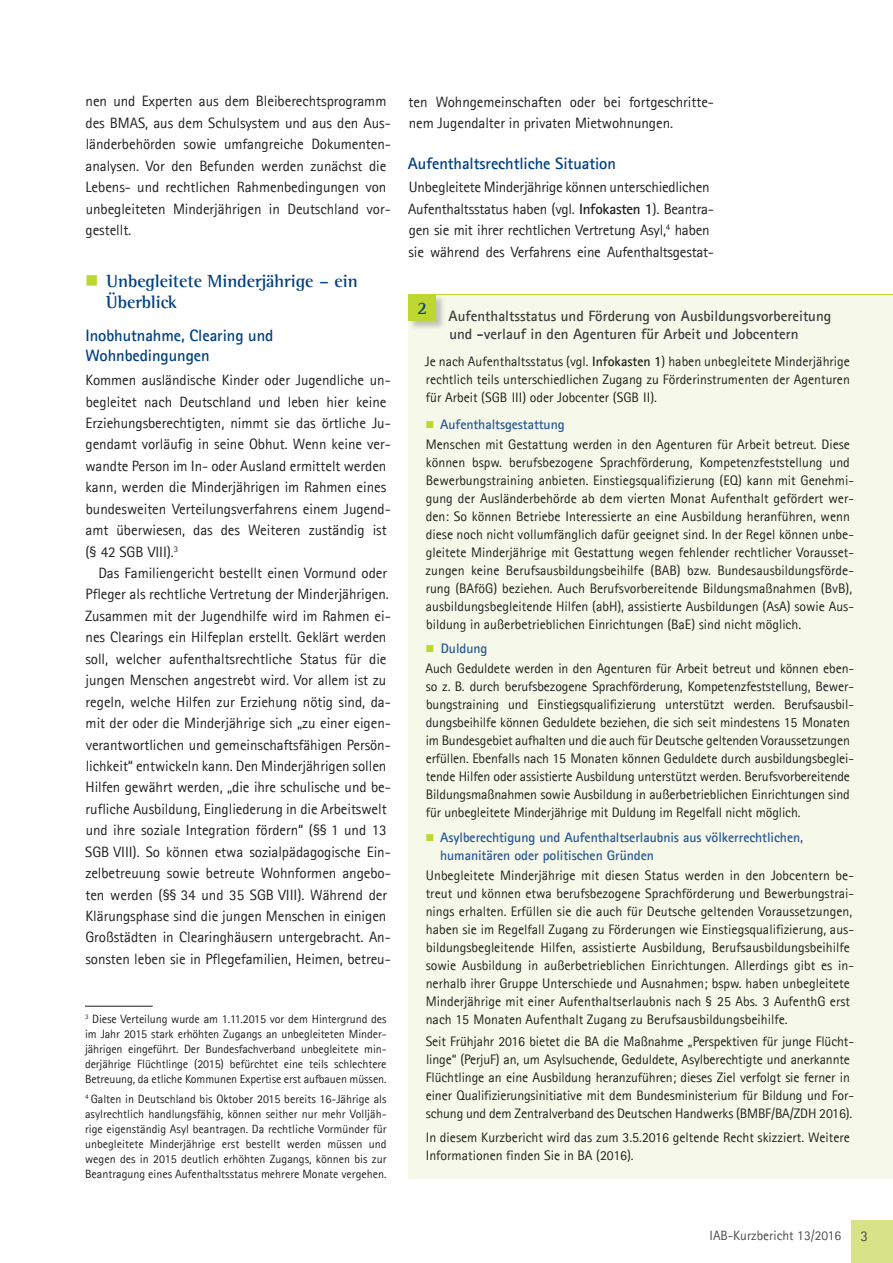
<style>
.page{position:relative;width:893px;height:1263px;background:#fff}
.page>*{position:absolute;margin:0;border:0;box-sizing:border-box;transform-origin:0 0}
.t1{font:700 18px/21.6px "Agfa Rotis Semi Serif";letter-spacing:-.005em;color:#014081}
.t2{font:700 16.5px/19.8px "Agfa Rotis Sans Serif";letter-spacing:-.005em;color:#014081}
.t3{font:15px/21.5px "Agfa Rotis Sans Serif";letter-spacing:-.005em;color:#231f20}
.t4{font:700 15px/18px "Agfa Rotis Sans Serif";color:#3e3e3f}
.t5{font:15px "Agfa Rotis Sans Serif";color:#4b4c4b}
.t6{font:13.8px/18px "Agfa Rotis Sans Serif";color:#231f20}
.t7{font:700 13.8px/18px "Agfa Rotis Sans Serif";letter-spacing:-.005em;color:#285894}
.t8{font:13.5px "Agfa Rotis Sans Serif";color:#4b4c4b}
.t9{font:12px/15px "Agfa Rotis Sans Serif";letter-spacing:-.005em;color:#231f20;text-align:justify}
.s1{font-weight:700}
</style>
<div class="page">
<div style="left:408px;top:294px;width:485px;height:885px;background:#f6f9e9"></div>
<div style="left:409px;top:294px;width:37px;height:36px;background:#231f20;opacity:.25"></div>
<div style="left:408px;top:294px;width:28px;height:27px;background:#bed630"></div>
<hr style="left:408px;top:294px;width:485px;height:1px;background:#bed630">
<hr style="left:85px;top:1006px;width:68px;height:1px;background:#231f20">
<div style="left:851px;top:1220px;width:42px;height:43px;background:#d7e387"></div>
<p class="t3" style="left:86px;top:91px;width:307px">nen und Experten aus dem Bleiberechtsprogramm des BMAS, aus dem Schulsystem und aus den Aus&shy;länderbehörden sowie umfangreiche Dokumenten&shy;analysen. Vor den Befunden werden zunächst die Lebens- und rechtlichen Rahmenbedingungen von unbegleiteten Minderjährigen in Deutschland vor&shy;gestellt.</p>
<h1 class="t1" style="left:106px;top:270px;width:253px">Unbegleitete Minderjährige – ein<br>Überblick</h1>
<p class="t2" style="left:85px;top:325px;width:190px">Inobhutnahme, Clearing und<br>Wohnbedingungen</p>
<p class="t3" style="left:85px;top:369px;width:307px">Kommen ausländische Kinder oder Jugendliche un&shy;begleitet nach Deutschland und leben hier keine Erziehungsberechtigten, nimmt sie das örtliche Ju&shy;gendamt vorläufig in seine Obhut. Wenn keine ver&shy;wandte Person im In- oder Ausland ermittelt werden kann, werden die Minderjährigen im Rahmen eines bundesweiten Verteilungsverfahrens einem Jugend&shy;amt überwiesen, das des Weiteren zuständig ist (§ 42 SGB VIII).<sup>3</sup></p>
<p class="t3" style="left:85px;top:562px;width:307px;text-indent:13px">Das Familiengericht bestellt einen Vormund oder Pfleger als rechtliche Vertretung der Minderjährigen.<br>Zusammen mit der Jugendhilfe wird im Rahmen ei&shy;nes Clearings ein Hilfeplan erstellt. Geklärt werden soll, welcher aufenthaltsrechtliche Status für die jungen Menschen angestrebt wird. Vor allem ist zu regeln, welche Hilfen zur Erziehung nötig sind, da&shy;mit der oder die Minderjährige sich „zu einer eigen&shy;verantwortlichen und gemeinschaftsfähigen Persön&shy;lichkeit“ entwickeln kann. Den Minderjährigen sollen Hilfen gewährt werden, „die ihre schulische und be&shy;rufliche Ausbildung, Eingliederung in die Arbeitswelt und ihre soziale Integration fördern“ (§§ 1 und 13<br>SGB VIII). So können etwa sozialpädagogische Ein&shy;zelbetreuung sowie betreute Wohnformen angebo&shy;ten werden (§§ 34 und 35 SGB VIII). Während der Klärungsphase sind die jungen Menschen in einigen Großstädten in Clearinghäusern untergebracht. An&shy;sonsten leben sie in Pflegefamilien, Heimen, betreu-</p>
<p class="t9" style="left:85px;top:1012px;width:303px"><sup>3</sup> Diese Verteilung wurde am 1.11.2015 vor dem Hintergrund des im Jahr 2015 stark erhöhten Zugangs an unbegleiteten Minder&shy;jährigen eingeführt. Der Bundesfachverband unbegleitete min&shy;derjährige Flüchtlinge (2015) befürchtet eine teils schlechtere Betreuung, da etliche Kommunen Expertise erst aufbauen müssen.</p>
<p class="t9" style="left:85px;top:1091px;width:303px"><sup>4</sup> Galten in Deutschland bis Oktober 2015 bereits 16-Jährige als asylrechtlich handlungsfähig, können seither nur mehr Volljäh&shy;rige eigenständig Asyl beantragen. Da rechtliche Vormünder für unbegleitete Minderjährige erst bestellt werden müssen und wegen des in 2015 deutlich erhöhten Zugangs, können bis zur Beantragung eines Aufenthaltsstatus mehrere Monate vergehen.</p>
<p class="t3" style="left:409px;top:91px;width:307px">ten Wohngemeinschaften oder bei fortgeschritte&shy;nem Jugendalter in privaten Mietwohnungen.</p>
<p class="t2" style="left:408px;top:153px;width:210px">Aufenthaltsrechtliche Situation</p>
<p class="t3" style="left:408px;top:176px;width:307px">Unbegleitete Minderjährige können unterschiedlichen Aufenthaltsstatus haben (vgl. <span class="s1">Infokasten 1</span>). Beantra&shy;gen sie mit ihrer rechtlichen Vertretung Asyl,<sup>4</sup> haben sie während des Verfahrens eine Aufenthaltsgestat-</p>
<h1 class="t1" style="left:417px;top:297px;width:12px">2</h1>
<p class="t4" style="left:449px;top:307px;width:384px">Aufenthaltsstatus und Förderung von Ausbildungsvorbereitung und -verlauf in den Agenturen für Arbeit und Jobcentern</p>
<p class="t6" style="left:425px;top:352px;width:427px;text-align:justify">Je nach Aufenthaltsstatus (vgl. <span class="s1">Infokasten 1</span>) haben unbegleitete Minderjährige rechtlich teils unterschiedlichen Zugang zu Förderinstrumenten der Agenturen für Arbeit (SGB III) oder Jobcenter (SGB II).</p>
<p class="t7" style="left:440px;top:415px;width:126px">Aufenthaltsgestattung</p>
<p class="t6" style="left:426px;top:435px;width:430px">Menschen mit Gestattung werden in den Agenturen für Arbeit betreut. Diese können bspw. berufsbezogene Sprachförderung, Kompetenzfeststellung und Bewerbungstraining anbieten. Einstiegsqualifizierung (EQ) kann mit Genehmi&shy;gung der Ausländerbehörde ab dem vierten Monat Aufenthalt gefördert wer&shy;den: So können Betriebe Interessierte an eine Ausbildung heranführen, wenn diese noch nicht vollumfänglich dafür geeignet sind. In der Regel können unbe&shy;gleitete Minderjährige mit Gestattung wegen fehlender rechtlicher Vorausset&shy;zungen keine Berufsausbildungsbeihilfe (BAB) bzw. Bundesausbildungsförde&shy;rung (BAföG) beziehen. Auch Berufsvorbereitende Bildungsmaßnahmen (BvB), ausbildungsbegleitende Hilfen (abH), assistierte Ausbildungen (AsA) sowie Aus&shy;bildung in außerbetrieblichen Einrichtungen (BaE) sind nicht möglich.</p>
<p class="t7" style="left:441px;top:639px;width:48px">Duldung</p>
<p class="t6" style="left:425px;top:659px;width:430px">Auch Geduldete werden in den Agenturen für Arbeit betreut und können eben&shy;so z. B. durch berufsbezogene Sprachförderung, Kompetenzfeststellung, Bewer&shy;bungstraining und Einstiegsqualifizierung unterstützt werden. Berufsausbil&shy;dungsbeihilfe können Geduldete beziehen, die sich seit mindestens 15 Monaten im Bundesgebiet aufhalten und die auch für Deutsche geltenden Voraussetzungen erfüllen. Ebenfalls nach 15 Monaten können Geduldete durch ausbildungsbeglei&shy;tende Hilfen oder assistierte Ausbildung unterstützt werden. Berufsvorbereitende Bildungsmaßnahmen sowie Ausbildung in außerbetrieblichen Einrichtungen sind für unbegleitete Minderjährige mit Duldung im Regelfall nicht möglich.</p>
<p class="t7" style="left:440px;top:828px;width:365px">Asylberechtigung und Aufenthaltserlaubnis aus völkerrechtlichen, humanitären oder politischen Gründen</p>
<p class="t6" style="left:426px;top:866px;width:430px">Unbegleitete Minderjährige mit diesen Status werden in den Jobcentern be&shy;treut und können etwa berufsbezogene Sprachförderung und Bewerbungstrai&shy;nings erhalten. Erfüllen sie die auch für Deutsche geltenden Voraussetzungen, haben sie im Regelfall Zugang zu Förderungen wie Einstiegsqualifizierung, aus&shy;bildungsbegleitende Hilfen, assistierte Ausbildung, Berufsausbildungsbeihilfe sowie Ausbildung in außerbetrieblichen Einrichtungen. Allerdings gibt es in&shy;nerhalb ihrer Gruppe Unterschiede und Ausnahmen; bspw. haben unbegleitete Minderjährige mit einer Aufenthaltserlaubnis nach § 25 Abs. 3 AufenthG erst nach 15 Monaten Aufenthalt Zugang zu Berufsausbildungsbeihilfe.</p>
<p class="t6" style="left:426px;top:1032px;width:430px">Seit Frühjahr 2016 bietet die BA die Maßnahme „Perspektiven für junge Flücht&shy;linge“ (PerjuF) an, um Asylsuchende, Geduldete, Asylberechtigte und anerkannte Flüchtlinge an eine Ausbildung heranzuführen; dieses Ziel verfolgt sie ferner in einer Qualifizierungsinitiative mit dem Bundesministerium für Bildung und For&shy;schung und dem Zentralverband des Deutschen Handwerks (BMBF/BA/ZDH 2016).</p>
<p class="t6" style="left:426px;top:1128px;width:426px">In diesem Kurzbericht wird das zum 3.5.2016 geltende Recht skizziert. Weitere<br>Informationen finden Sie in BA (2016).</p>
<p class="t8" style="left:709px;top:1227px;width:133px">IAB-Kurzbericht 13/2016</p>
<p class="t5" style="left:860px;top:1227px;width:9px">3</p>
</div>
